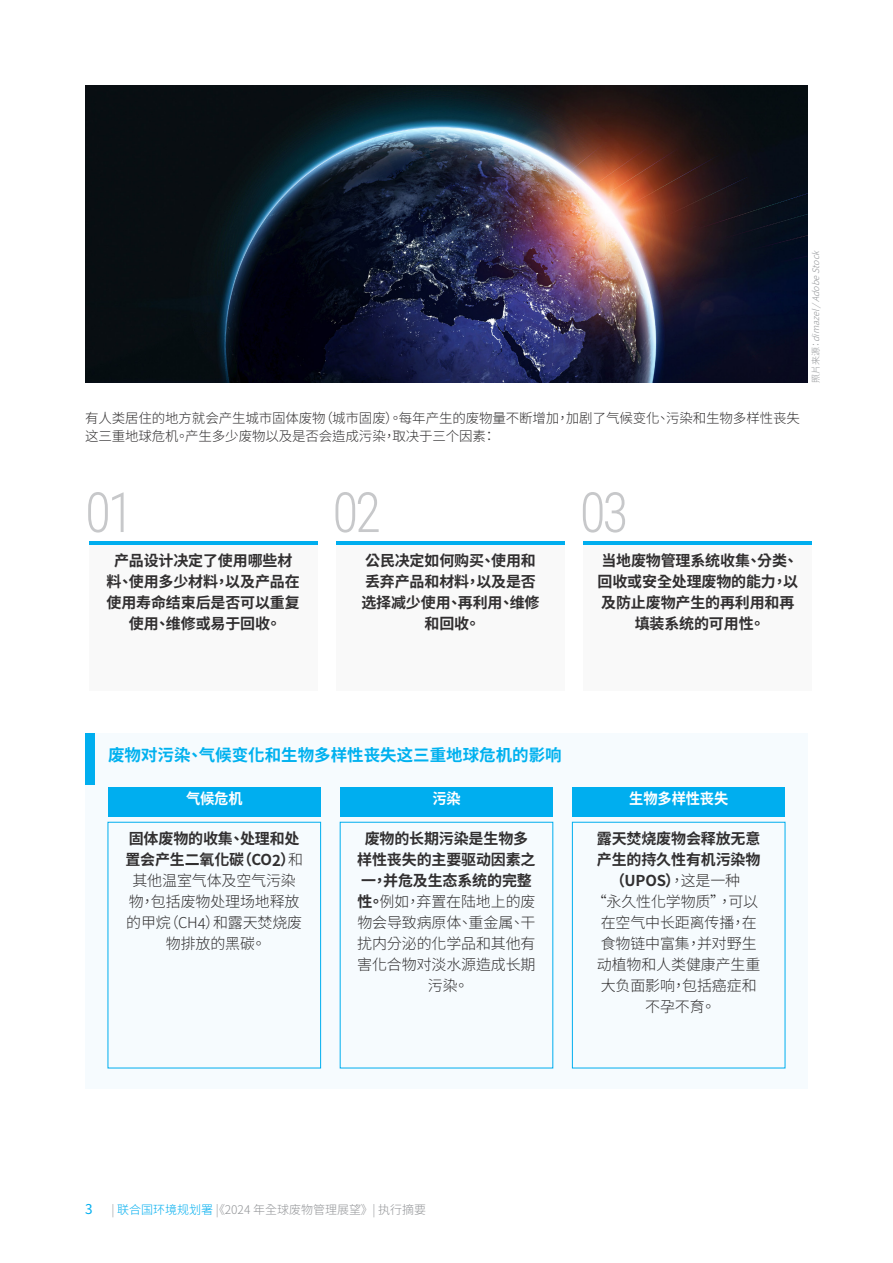
<style>
.page{position:relative;width:893px;height:1263px;background:#fff}
.page>*{position:absolute;margin:0;border:0;box-sizing:border-box;transform-origin:0 0}
.Section_heading_2{font:300 55.5px "Roboto Condensed";color:#c7c8ca;scale:.96 1}
.Subsection_Header{font:700 16.5px "Noto Sans CJ Ktc";color:#00b1ef}
.Bodytext{font:300 15px/21px "Noto Sans CJ Ktc";letter-spacing:-.01em;color:#312f30;text-align:center}
.Bodytext-2{font:700 15px/21px "Noto Sans CJ Ktc";letter-spacing:-.01em;color:#312f30;text-align:center}
.Bodytext-3{font:700 15px "Noto Sans CJ Ktc";letter-spacing:-.01em;color:#fff;scale:.95 1}
.Bodytext-4{font:300 13.5px/18px "Noto Sans CJ Ktc";letter-spacing:-.01em;color:#312f30}
.t1{font:13.5px "Noto Sans CJ Ktc";color:#00aeef}
.t2{font:300 12px "Noto Sans CJ Ktc";color:#939598}
.t3{font:italic 300 9px "Noto Sans CJ Ktc";color:#939598}
.s1{font-style:normal}
.s2{font-weight:700}
.s3{color:#00aeef}
</style>
<div class="page">
<img style="left:85px;top:85px;width:723px;height:297px">
<div style="left:85px;top:733px;width:723px;height:356px;background:#f6fbfe"></div>
<div style="left:85px;top:733px;width:9px;height:52px;background:#00aeef"></div>
<div style="left:108px;top:787px;width:213px;height:30px;background:#00aeef"></div>
<div style="left:340px;top:787px;width:213px;height:30px;background:#00aeef"></div>
<div style="left:572px;top:787px;width:213px;height:30px;background:#00aeef"></div>
<hr style="left:89px;top:541px;width:228px;height:4px;background:#00aeef">
<hr style="left:336px;top:541px;width:229px;height:4px;background:#00aeef">
<hr style="left:584px;top:541px;width:228px;height:4px;background:#00aeef">
<div style="left:89px;top:545px;width:228px;height:146px;background:#f9f9f9"></div>
<div style="left:336px;top:545px;width:229px;height:146px;background:#f9f9f9"></div>
<div style="left:584px;top:545px;width:228px;height:146px;background:#f9f9f9"></div>
<p class="Bodytext-4" style="left:85px;top:409px;width:716px">有人类居住的地方就会产生城市固体废物（城市固废）。每年产生的废物量不断增加，加剧了气候变化、污染和生物多样性丧失这三重地球危机。产生多少废物以及是否会造成污染，取决于三个因素：</p>
<p class="t3" style="left:811px;top:382px;width:140px;rotate:-90deg"><span class="s1">照片来源：</span> dimazel/AdobeStock</p>
<p class="Section_heading_2" style="left:85px;top:473px;width:52px">01</p>
<p class="Section_heading_2" style="left:332px;top:473px;width:52px">02</p>
<p class="Section_heading_2" style="left:580px;top:473px;width:52px">03</p>
<p class="Bodytext-2" style="left:107px;top:550px;width:195px">产品设计决定了使用哪些材料、使用多少材料，以及产品在使用寿命结束后是否可以重复使用、维修或易于回收。</p>
<p class="Bodytext-2" style="left:361px;top:550px;width:180px">公民决定如何购买、使用和丢弃产品和材料，以及是否选择减少使用、再利用、维修和回收。</p>
<p class="Bodytext-2" style="left:598px;top:550px;width:202px">当地废物管理系统收集、分类、回收或安全处理废物的能力，以及防止废物产生的再利用和再填装系统的可用性。</p>
<p class="Subsection_Header" style="left:108px;top:746px;width:455px">废物对污染、气候变化和生物多样性丧失这三重地球危机的影响</p>
<p class="Bodytext-3" style="left:186px;top:790px;width:61px">气候危机</p>
<p class="Bodytext-3" style="left:432px;top:790px;width:31px">污染</p>
<p class="Bodytext-3" style="left:629px;top:790px;width:106px">生物多样性丧失</p>
<p class="Bodytext" style="left:125px;top:828px;width:179px"><span class="s2">固体废物的收集、处理和处置会产生二氧化碳（CO2）</span>和其他温室气体及空气污染物，包括废物处理场地释放的甲烷（CH4）和露天焚烧废物排放的黑碳。</p>
<p class="Bodytext" style="left:357px;top:828px;width:180px"><span class="s2">废物的长期污染是生物多样性丧失的主要驱动因素之一，并危及生态系统的完整性。</span>例如，弃置在陆地上的废物会导致病原体、重金属、干扰内分泌的化学品和其他有害化合物对淡水源造成长期污染。</p>
<p class="Bodytext" style="left:592px;top:828px;width:170px"><span class="s2">露天焚烧废物会释放无意产生的持久性有机污染物（UPOS）</span>，这是一种<br>“永久性化学物质”，可以在空气中长距离传播，在食物链中富集，并对野生动植物和人类健康产生重大负面影响，包括癌症和不孕不育。</p>
<p class="t1" style="left:85px;top:1201px;width:9px">3</p>
<p class="t2" style="left:111px;top:1203px;width:316px">| <span class="s3">联合国环境规划署</span> |《2024 年全球废物管理展望》| 执行摘要</p>
</div>
